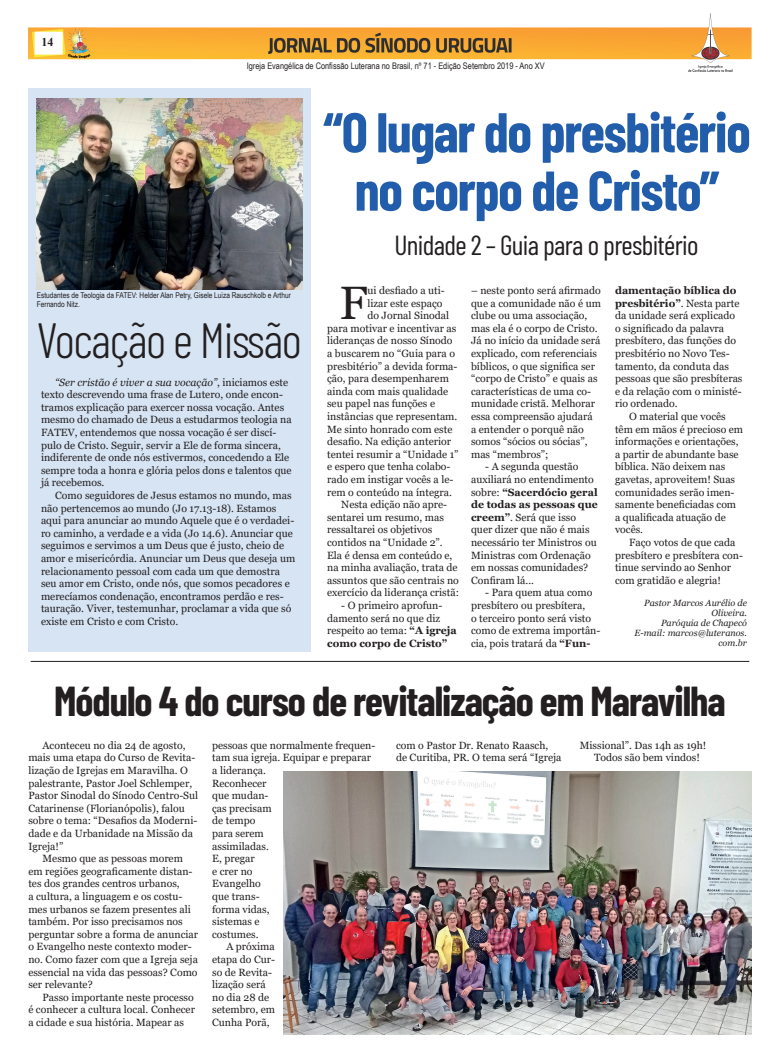
<style>
.page{position:relative;width:780px;height:1063px;background:#fff}
.page>*{position:absolute;margin:0;border:0;box-sizing:border-box;transform-origin:0 0}
.t1{font:700 56px/58.3px "Barlow Condensed";letter-spacing:-.025em;color:#215dab;text-align:center}
.t2{font:300 49.4px "Barlow Condensed";letter-spacing:-.03em;color:#231f20}
.t3{font:46.9px "Georgia";color:#231f20}
.t4{font:700 40.9px "Barlow Condensed";letter-spacing:-.025em;color:#231f20}
.t5{font:27.5px "Barlow Condensed";letter-spacing:-.025em;color:#231f20}
.t6{font:700 12px "Times New Roman";color:#231f20}
.t7{font:10.5px/12.6px "Georgia";color:#231f20}
.t8{font:700 10.5px "Georgia";color:#231f20}
.t9{font:italic 9px/10px "Georgia";color:#231f20;text-align:right}
.t10{font:9px "Arial Narrow";color:#231f20}
.t11{font:8px/9.6px "Arial Narrow";color:#231f20}
.s1{font-style:italic}
.s2{font-weight:700}
.s3{font-weight:400}
</style>
<div class="page">
<img style="left:28px;top:13px;width:723px;height:59px">
<div style="left:28px;top:88px;width:282px;height:563px;background:#d6e4f4"></div>
<img style="left:37px;top:99px;width:265px;height:191px">
<img style="left:283px;top:772px;width:468px;height:263px">
<hr style="left:31px;top:661px;width:718px;height:1px;background:#231f20">
<p class="t6" style="left:41px;top:33px;width:13px">14</p>
<p class="t10" style="left:247px;top:59px;width:299px">Igreja Evangélica de Confissão Luterana no Brasil, nº 71 - Edição Setembro 2019 - Ano XV</p>
<h1 class="t1" style="left:323px;top:102px;width:429px">“O lugar do presbitério no corpo de Cristo”</h1>
<h3 class="t5" style="left:394px;top:228px;width:305px">Unidade 2 – Guia para o presbitério</h3>
<p class="t11" style="left:37px;top:290px;width:255px">Estudantes de Teologia da FATEV: Helder Alan Petry, Gisele Luiza Rauschkolb e Arthur<br>Fernando Nitz.</p>
<h2 class="t2" style="left:37px;top:309px;width:267px">Vocação e Missão</h2>
<p class="t7" style="left:41px;top:376px;width:252px;text-indent:14px"><span class="s1">“Ser cristão é viver a sua vocação”</span>, iniciamos este texto descrevendo uma frase de Lutero, onde encon&shy;tramos explicação para exercer nossa vocação. Antes mesmo do chamado de Deus a estudarmos teologia na FATEV, entendemos que nossa vocação é ser discí&shy;pulo de Cristo. Seguir, servir a Ele de forma sincera, indiferente de onde nós estivermos, concedendo a Ele sempre toda a honra e glória pelos dons e talentos que já recebemos.</p>
<p class="t7" style="left:41px;top:489px;width:256px;text-indent:14px">Como seguidores de Jesus estamos no mundo, mas não pertencemos ao mundo (Jo 17.13-18). Estamos aqui para anunciar ao mundo Aquele que é o verdadei&shy;ro caminho, a verdade e a vida (Jo 14.6). Anunciar que seguimos e servimos a um Deus que é justo, cheio de amor e misericórdia. Anunciar um Deus que deseja um relacionamento pessoal com cada um que demostra seu amor em Cristo, onde nós, que somos pecadores e merecíamos condenação, encontramos perdão e res&shy;tauração. Viver, testemunhar, proclamar a vida que só existe em Cristo e com Cristo.</p>
<h3 class="t3" style="left:339px;top:275px;width:30px">F</h3>
<p class="t7" style="left:367px;top:284px;width:79px">ui desfiado a uti-</p>
<p class="t7" style="left:367px;top:297px;width:77px">lizar este espaço</p>
<p class="t7" style="left:367px;top:310px;width:83px">do Jornal Sinodal</p>
<p class="t7" style="left:327px;top:322px;width:131px">para motivar e incentivar as</p>
<p class="t7" style="left:327px;top:335px;width:127px">lideranças de nosso Sínodo</p>
<p class="t7" style="left:327px;top:347px;width:129px">a buscarem no “Guia para o</p>
<p class="t7" style="left:327px;top:360px;width:132px">presbitério” a devida forma-</p>
<p class="t7" style="left:327px;top:373px;width:123px">ção, para desempenharem</p>
<p class="t7" style="left:327px;top:385px;width:123px">ainda com mais qualidade</p>
<p class="t7" style="left:327px;top:398px;width:109px">seu papel nas funções e</p>
<p class="t7" style="left:327px;top:410px;width:132px">instâncias que representam.</p>
<p class="t7" style="left:327px;top:423px;width:127px">Me sinto honrado com este</p>
<p class="t7" style="left:327px;top:436px;width:125px">desafio. Na edição anterior</p>
<p class="t7" style="left:327px;top:448px;width:133px">tentei resumir a “Unidade 1”</p>
<p class="t7" style="left:327px;top:461px;width:125px">e espero que tenha colabo-</p>
<p class="t7" style="left:327px;top:473px;width:128px">rado em instigar vocês a le-</p>
<p class="t7" style="left:327px;top:486px;width:126px">rem o conteúdo na íntegra.</p>
<p class="t7" style="left:341px;top:499px;width:107px">Nesta edição não apre-</p>
<p class="t7" style="left:327px;top:511px;width:118px">sentarei um resumo, mas</p>
<p class="t7" style="left:327px;top:524px;width:107px">ressaltarei os objetivos</p>
<p class="t7" style="left:327px;top:536px;width:117px">contidos na “Unidade 2”.</p>
<p class="t7" style="left:327px;top:549px;width:127px">Ela é densa em conteúdo e,</p>
<p class="t7" style="left:327px;top:562px;width:132px">na minha avaliação, trata de</p>
<p class="t7" style="left:327px;top:574px;width:133px">assuntos que são centrais no</p>
<p class="t7" style="left:327px;top:587px;width:133px">exercício da liderança cristã:</p>
<p class="t7" style="left:327px;top:599px;width:131px;text-indent:14px">- O primeiro aprofun&shy;damento será no que diz respeito ao tema: <span class="s2">“A igreja como corpo de Cristo”</span></p>
<p class="t7" style="left:471px;top:284px;width:131px">– neste ponto será afirmado que a comunidade não é um clube ou uma associação, mas ela é o corpo de Cristo.<br>Já no início da unidade será explicado, com referenciais bíblicos, o que significa ser “corpo de Cristo” e quais as características de uma co&shy;munidade cristã. Melhorar essa compreensão ajudará<br>a entender o porquê não somos “sócios ou sócias”, mas “membros”;</p>
<p class="t7" style="left:471px;top:461px;width:128px;text-indent:14px">- A segunda questão auxiliará no entendimento sobre: <span class="s2">“Sacerdócio geral de todas as pessoas que creem”</span>. Será que isso quer dizer que não é mais necessário ter Ministros ou<br>Ministras com Ordenação em nossas comunidades?<br>Confiram lá...</p>
<p class="t7" style="left:471px;top:587px;width:131px;text-indent:14px">- Para quem atua como presbítero ou presbítera,<br>o terceiro ponto será visto como de extrema importân&shy;cia, pois tratará da <span class="s2">“Fun-</span></p>
<p class="t8" style="left:615px;top:284px;width:123px">damentação bíblica do</p>
<p class="t8" style="left:615px;top:296px;width:126px">presbitério”<span class="s3">. Nesta parte</span></p>
<p class="t7" style="left:615px;top:310px;width:122px">da unidade será explicado</p>
<p class="t7" style="left:615px;top:322px;width:111px">o significado da palavra</p>
<p class="t7" style="left:615px;top:335px;width:123px">presbítero, das funções do</p>
<p class="t7" style="left:615px;top:347px;width:116px">presbitério no Novo Tes-</p>
<p class="t7" style="left:615px;top:360px;width:115px">tamento, da conduta das</p>
<p class="t7" style="left:615px;top:373px;width:129px">pessoas que são presbíteras</p>
<p class="t7" style="left:615px;top:385px;width:128px">e da relação com o ministé-</p>
<p class="t7" style="left:615px;top:398px;width:64px">rio ordenado.</p>
<p class="t7" style="left:629px;top:410px;width:98px">O material que vocês</p>
<p class="t7" style="left:615px;top:423px;width:130px">têm em mãos é precioso em</p>
<p class="t7" style="left:615px;top:436px;width:125px">informações e orientações,</p>
<p class="t7" style="left:615px;top:448px;width:125px">a partir de abundante base</p>
<p class="t7" style="left:615px;top:461px;width:112px">bíblica. Não deixem nas</p>
<p class="t7" style="left:615px;top:473px;width:122px">gavetas, aproveitem! Suas</p>
<p class="t7" style="left:615px;top:486px;width:121px">comunidades serão imen-</p>
<p class="t7" style="left:615px;top:499px;width:123px">samente beneficiadas com</p>
<p class="t7" style="left:615px;top:511px;width:112px">a qualificada atuação de</p>
<p class="t7" style="left:615px;top:524px;width:30px">vocês.</p>
<p class="t7" style="left:629px;top:536px;width:108px">Faço votos de que cada</p>
<p class="t7" style="left:615px;top:549px;width:129px">presbítero e presbítera con-</p>
<p class="t7" style="left:615px;top:562px;width:117px">tinue servindo ao Senhor</p>
<p class="t7" style="left:615px;top:574px;width:107px">com gratidão e alegria!</p>
<p class="t9" style="left:634px;top:598px;width:114px">Pastor Marcos Aurélio de<br>Oliveira.<br>Paróquia de Chapecó<br>E-mail: marcos@luteranos. com.br</p>
<h3 class="t4" style="left:54px;top:676px;width:673px">Módulo 4 do curso de revitalização em Maravilha</h3>
<p class="t7" style="left:28px;top:739px;width:171px;text-indent:14px">Aconteceu no dia 24 de agosto, mais uma etapa do Curso de Revita&shy;lização de Igrejas em Maravilha. O palestrante, Pastor Joel Schlemper,<br>Pastor Sinodal do Sínodo Centro-Sul<br>Catarinense (Florianópolis), falou sobre o tema: “Desafios da Moderni&shy;dade e da Urbanidade na Missão da<br>Igreja!”</p>
<p class="t7" style="left:28px;top:852px;width:171px;text-indent:14px">Mesmo que as pessoas morem em regiões geograficamente distan&shy;tes dos grandes centros urbanos,<br>a cultura, a linguagem e os costu&shy;mes urbanos se fazem presentes ali também. Por isso precisamos nos perguntar sobre a forma de anunciar o Evangelho neste contexto moder&shy;no. Como fazer com que a Igreja seja essencial na vida das pessoas? Como ser relevante?</p>
<p class="t7" style="left:28px;top:991px;width:168px;text-align:justify;text-indent:14px">Passo importante neste processo é conhecer a cultura local. Conhecer a cidade e sua história. Mapear as</p>
<p class="t7" style="left:212px;top:739px;width:165px">pessoas que normalmente frequen-</p>
<p class="t7" style="left:212px;top:752px;width:160px">tam sua igreja. Equipar e preparar</p>
<p class="t7" style="left:212px;top:764px;width:55px">a liderança.</p>
<p class="t7" style="left:212px;top:777px;width:56px">Reconhecer</p>
<p class="t7" style="left:212px;top:789px;width:58px">que mudan-</p>
<p class="t7" style="left:212px;top:802px;width:61px">ças precisam</p>
<p class="t7" style="left:212px;top:815px;width:45px">de tempo</p>
<p class="t7" style="left:212px;top:827px;width:53px">para serem</p>
<p class="t7" style="left:212px;top:840px;width:58px">assimiladas.</p>
<p class="t7" style="left:212px;top:852px;width:44px">E, pregar</p>
<p class="t7" style="left:212px;top:865px;width:42px">e crer no</p>
<p class="t7" style="left:212px;top:878px;width:50px">Evangelho</p>
<p class="t7" style="left:212px;top:890px;width:49px">que trans-</p>
<p class="t7" style="left:212px;top:903px;width:59px">forma vidas,</p>
<p class="t7" style="left:212px;top:915px;width:49px">sistemas e</p>
<p class="t7" style="left:212px;top:928px;width:48px">costumes.</p>
<p class="t7" style="left:226px;top:941px;width:50px">A próxima</p>
<p class="t7" style="left:212px;top:953px;width:64px">etapa do Cur-</p>
<p class="t7" style="left:212px;top:966px;width:61px">so de Revita-</p>
<p class="t7" style="left:212px;top:978px;width:55px">lização será</p>
<p class="t7" style="left:212px;top:991px;width:59px">no dia 28 de</p>
<p class="t7" style="left:212px;top:1004px;width:64px">setembro, em</p>
<p class="t7" style="left:212px;top:1016px;width:59px">Cunha Porã,</p>
<p class="t7" style="left:396px;top:739px;width:167px">com o Pastor Dr. Renato Raasch, de Curitiba, PR. O tema será “Igreja</p>
<p class="t7" style="left:594px;top:739px;width:114px;text-indent:-14px">Missional”. Das 14h as 19h!<br>Todos são bem vindos!</p>
</div>
